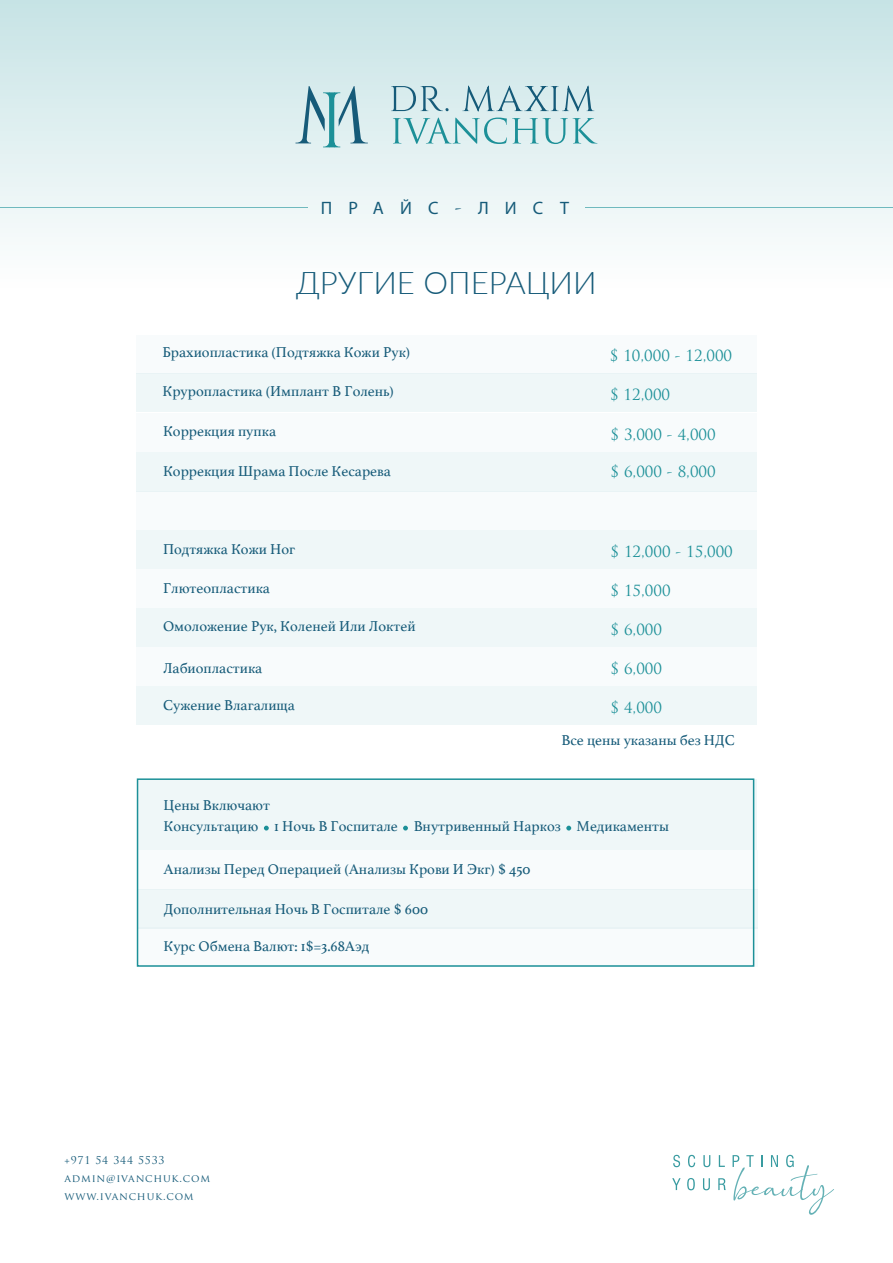
<style>
.page{position:relative;width:893px;height:1263px;background:#fff}
.page>*{position:absolute;margin:0;border:0;box-sizing:border-box;transform-origin:0 0}
.t1{font:300 31.2px "Lato";color:#165b79}
.t2{font:18px "Myriad Pro";letter-spacing:.9em;color:#165b79}
.t3{font:15px/21px "Athelas";color:#165b79}
.t4{font:15px "Trajan Pro";color:#1c9098}
.t5{font:10.5px/18px "Trajan Pro";letter-spacing:.08em;color:#165b79}
.s1{font-family:"Trajan Pro"}
</style>
<div class="page">
<div style="left:0;top:0;width:893px;height:449px;background:linear-gradient(to bottom,#cde6e8,#fff)"></div>
<svg style="left:295px;top:86px;width:73px;height:61px"></svg>
<svg style="left:391px;top:86px;width:58px;height:25px"></svg>
<svg style="left:462px;top:86px;width:132px;height:26px"></svg>
<svg style="left:393px;top:118px;width:204px;height:26px"></svg>
<hr style="left:0;top:207px;width:307px;height:1px;background:#1c9098">
<hr style="left:586px;top:207px;width:307px;height:1px;background:#1c9098">
<svg style="left:673px;top:1155px;width:7px;height:12px"></svg>
<svg style="left:688px;top:1155px;width:7px;height:12px"></svg>
<svg style="left:703px;top:1155px;width:7px;height:12px"></svg>
<svg style="left:719px;top:1155px;width:6px;height:12px"></svg>
<svg style="left:672px;top:1178px;width:9px;height:12px"></svg>
<svg style="left:687px;top:1178px;width:8px;height:12px"></svg>
<svg style="left:703px;top:1178px;width:7px;height:12px"></svg>
<svg style="left:718px;top:1178px;width:8px;height:12px"></svg>
<svg style="left:733px;top:1155px;width:101px;height:60px"></svg>
<div style="left:136px;top:335px;width:620px;height:38px;background:#f8fbfc"></div>
<div style="left:136px;top:373px;width:621px;height:39px;background:#eff7f8"></div>
<div style="left:137px;top:413px;width:620px;height:39px;background:#f8fbfc"></div>
<div style="left:137px;top:491px;width:620px;height:39px;background:#f8fbfc"></div>
<div style="left:137px;top:452px;width:620px;height:39px;background:#eff7f8"></div>
<div style="left:137px;top:530px;width:620px;height:39px;background:#eff7f8"></div>
<div style="left:137px;top:569px;width:620px;height:39px;background:#f8fbfc"></div>
<div style="left:137px;top:608px;width:620px;height:39px;background:#eff7f8"></div>
<div style="left:137px;top:647px;width:620px;height:39px;background:#f8fbfc"></div>
<div style="left:137px;top:686px;width:620px;height:39px;background:#eff7f8"></div>
<div style="left:137px;top:927px;width:620px;height:40px;background:#f8fbfc"></div>
<div style="left:137px;top:850px;width:620px;height:40px;background:#f8fbfc"></div>
<div style="left:137px;top:889px;width:620px;height:40px;background:#eff7f8"></div>
<div style="left:137px;top:779px;width:619px;height:70px;background:#eff7f8"></div>
<svg style="left:264px;top:826px;width:5px;height:4px"></svg>
<svg style="left:403px;top:826px;width:5px;height:4px"></svg>
<svg style="left:566px;top:826px;width:5px;height:4px"></svg>
<div style="left:137px;top:778px;width:617px;height:189px;border:2px solid #1c9098"></div>
<p class="t2" style="left:321px;top:196px;width:250px">ПРАЙС<span class="s1">-</span>ЛИСТ</p>
<h1 class="t1" style="left:296px;top:261px;width:302px">ДРУГИЕ ОПЕРАЦИИ</h1>
<p class="t3" style="left:162px;top:341px;width:249px">Брахиопластика (Подтяжка Кожи Рук)</p>
<p class="t3" style="left:163px;top:380px;width:233px">Круропластика (Имплант В Голень)</p>
<p class="t4" style="left:610px;top:385px;width:62px">$ 12,000</p>
<p class="t3" style="left:163px;top:420px;width:115px">Коррекция пупка</p>
<p class="t4" style="left:611px;top:425px;width:107px">$ 3,000 - 4,000</p>
<p class="t3" style="left:163px;top:460px;width:229px">Коррекция Шрама После Кесарева</p>
<p class="t4" style="left:611px;top:462px;width:107px">$ 6,000 - 8,000</p>
<p class="t4" style="left:610px;top:346px;width:124px">$ 10,000 - 12,000</p>
<p class="t3" style="left:163px;top:538px;width:134px">Подтяжка Кожи Ног</p>
<p class="t4" style="left:611px;top:542px;width:124px">$ 12,000 - 15,000</p>
<p class="t3" style="left:163px;top:577px;width:108px">Глютеопластика</p>
<p class="t4" style="left:611px;top:581px;width:62px">$ 15,000</p>
<p class="t3" style="left:163px;top:615px;width:254px">Омоложение Рук, Коленей Или Локтей</p>
<p class="t4" style="left:611px;top:620px;width:53px">$ 6,000</p>
<p class="t3" style="left:163px;top:657px;width:101px">Лабиопластика</p>
<p class="t4" style="left:611px;top:659px;width:53px">$ 6,000</p>
<p class="t3" style="left:163px;top:694px;width:133px">Сужение Влагалища</p>
<p class="t4" style="left:611px;top:698px;width:53px">$ 4,000</p>
<p class="t3" style="left:561px;top:729px;width:175px">Все цены указаны без НДС</p>
<p class="t3" style="left:163px;top:794px;width:507px">Цены Включают<br>Консультацию 1 Ночь В Госпитале Внутривенный Наркоз Медикаменты</p>
<p class="t3" style="left:163px;top:858px;width:369px">Анализы Перед Операцией (Анализы Крови И Экг) $ 450</p>
<p class="t3" style="left:164px;top:898px;width:266px">Дополнительная Ночь В Госпитале $ 600</p>
<p class="t3" style="left:163px;top:935px;width:207px">Курс Обмена Валют: 1$=3.68Аэд</p>
<p class="t5" style="left:65px;top:1151px;width:147px">+971 54 344 5533<br>ADMIN@IVANCHUK.COM<br>WWW.IVANCHUK.COM</p>
</div>
